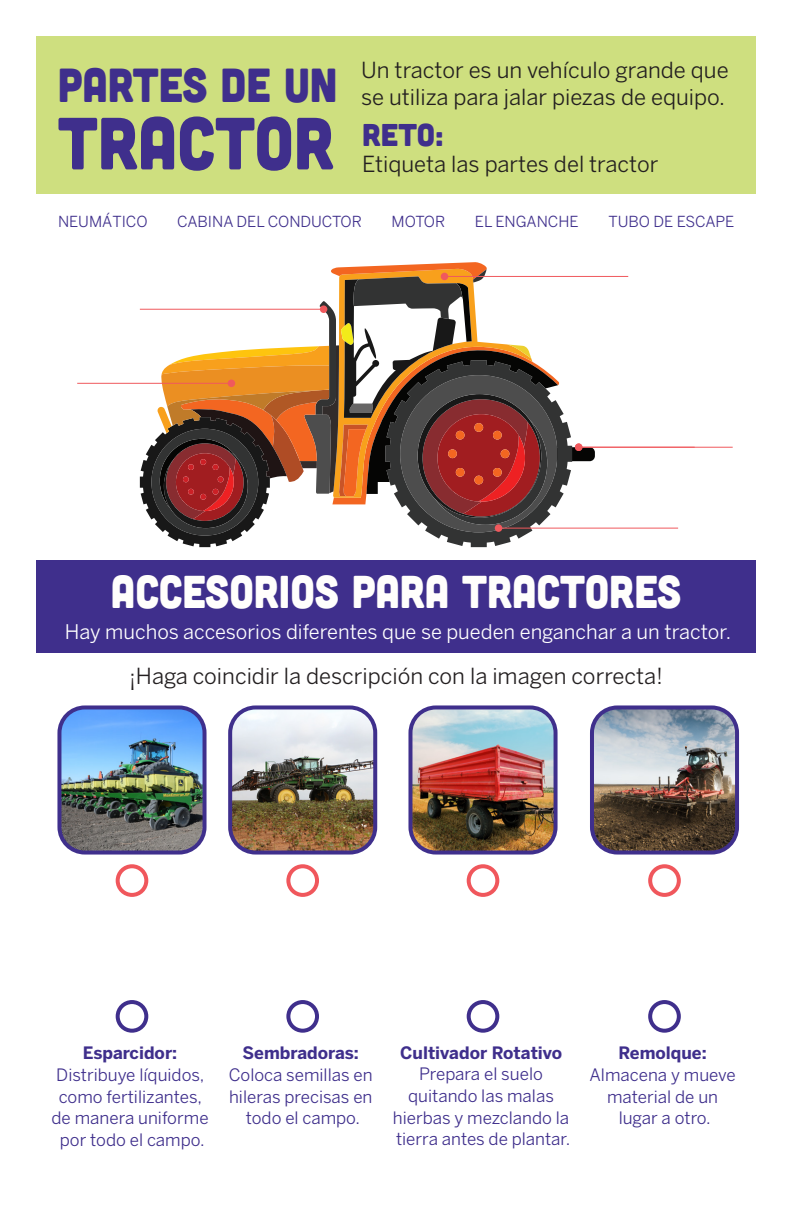
<style>
.page{position:relative;width:792px;height:1224px;background:#fff}
.page>*{position:absolute;margin:0;border:0;box-sizing:border-box;transform-origin:0 0}
.t1{font:73.8px "Cubano";color:#3f2f8c;scale:.92 1}
.t2{font:46px "Cubano";color:#fffefc;scale:.92 1}
.t3{font:31.4px "Cubano";color:#3f2f8c}
.t4{font:22px/26.4px "Benton Sans";color:#231f20;text-align:right}
.t5{font:20px "Benton Sans";color:#fff}
.t6{font:17px/21.6px "Benton Sans";color:#3f2f8c;text-align:center}
.t7{font:15.2px "Benton Sans";color:#3f2f8c}
.s1{font-weight:700}
</style>
<div class="page">
<div style="left:36px;top:36px;width:720px;height:158px;background:#cedf7f"></div>
<div style="left:36px;top:561px;width:720px;height:92px;background:#3f2f8c"></div>
<div style="left:554px;top:447px;width:41px;height:14px;background:#050504;border-radius:5px"></div>
<svg style="left:140px;top:262px;width:432px;height:285px"></svg>
<hr style="left:444px;top:276px;width:184px;height:1px;background:#f0595d">
<div style="left:441px;top:273px;width:7px;height:7px;background:#f0595d;border-radius:50%"></div>
<hr style="left:140px;top:309px;width:184px;height:1px;background:#f0595d">
<div style="left:320px;top:305px;width:7px;height:8px;background:#f0595d;border-radius:50%"></div>
<hr style="left:77px;top:383px;width:155px;height:1px;background:#f0595d">
<div style="left:228px;top:380px;width:7px;height:7px;background:#f0595d;border-radius:50%"></div>
<hr style="left:498px;top:528px;width:180px;height:1px;background:#f0595d">
<div style="left:495px;top:524px;width:7px;height:8px;background:#f0595d;border-radius:50%"></div>
<hr style="left:579px;top:447px;width:154px;height:1px;background:#f0595d">
<div style="left:575px;top:443px;width:7px;height:8px;background:#f0595d;border-radius:50%"></div>
<div style="left:116px;top:1000px;width:32px;height:33px;border:4px solid #3f2f8c;border-radius:50%"></div>
<img style="left:413px;top:710px;width:140px;height:140px">
<div style="left:408px;top:705px;width:150px;height:150px;border:4px solid #3f2f8c;border-radius:25px"></div>
<div style="left:467px;top:864px;width:32px;height:33px;border:4px solid #f0575c;border-radius:50%"></div>
<div style="left:467px;top:1000px;width:32px;height:33px;border:4px solid #3f2f8c;border-radius:50%"></div>
<div style="left:116px;top:864px;width:32px;height:33px;border:4px solid #f0575c;border-radius:50%"></div>
<img style="left:62px;top:710px;width:140px;height:140px">
<div style="left:57px;top:705px;width:150px;height:150px;border:4px solid #3f2f8c;border-radius:25px"></div>
<div style="left:648px;top:864px;width:33px;height:33px;border:4px solid #f0575c;border-radius:50%"></div>
<div style="left:648px;top:1000px;width:33px;height:33px;border:4px solid #3f2f8c;border-radius:50%"></div>
<img style="left:595px;top:710px;width:139px;height:140px">
<div style="left:590px;top:705px;width:149px;height:150px;border:4px solid #3f2f8c;border-radius:25px"></div>
<div style="left:286px;top:864px;width:33px;height:33px;border:4px solid #f0575c;border-radius:50%"></div>
<div style="left:286px;top:1000px;width:33px;height:33px;border:4px solid #3f2f8c;border-radius:50%"></div>
<img style="left:233px;top:710px;width:139px;height:140px">
<div style="left:228px;top:705px;width:149px;height:150px;border:4px solid #3f2f8c;border-radius:25px"></div>
<p class="t4" style="left:58px;top:57px;width:672px">Un tractor es un vehículo grande que<br><sup>PARTES</sup> <sup>DE</sup> <sup>UN</sup> se utiliza para jalar piezas de equipo.</p>
<p class="t1" style="left:58px;top:96px;width:302px">TRACTOR</p>
<p class="t3" style="left:362px;top:115px;width:83px">RETO:</p>
<p class="t4" style="left:362px;top:151px;width:298px">Etiqueta las partes del tractor</p>
<p class="t7" style="left:58px;top:213px;width:91px">NEUMÁTICO</p>
<p class="t7" style="left:177px;top:213px;width:186px">CABINA DEL CONDUCTOR</p>
<p class="t7" style="left:392px;top:213px;width:55px">MOTOR</p>
<p class="t7" style="left:475px;top:213px;width:105px">EL ENGANCHE</p>
<p class="t7" style="left:608px;top:213px;width:128px">TUBO DE ESCAPE</p>
<p class="t2" style="left:111px;top:562px;width:621px">ACCESORIOS PARA TRACTORES</p>
<p class="t5" style="left:65px;top:620px;width:668px">Hay muchos accesorios diferentes que se pueden enganchar a un tractor.</p>
<p class="t4" style="left:129px;top:663px;width:535px">¡Haga coincidir la descripción con la imagen correcta!</p>
<p class="t6" style="left:393px;top:1042px;width:179px"><span class="s1">Cultivador Rotativo<br></span>Prepara el suelo quitando las malas hierbas y mezclando la tierra antes de plantar.</p>
<p class="t6" style="left:229px;top:1042px;width:145px"><span class="s1">Sembradoras:<br></span>Coloca semillas en hileras precisas en todo el campo.</p>
<p class="t6" style="left:51px;top:1042px;width:159px"><span class="s1">Esparcidor:<br></span>Distribuye líquidos, como fertilizantes, de manera uniforme por todo el campo.</p>
<p class="t6" style="left:590px;top:1042px;width:148px"><span class="s1">Remolque:<br></span>Almacena y mueve material de un lugar a otro.</p>
</div>
